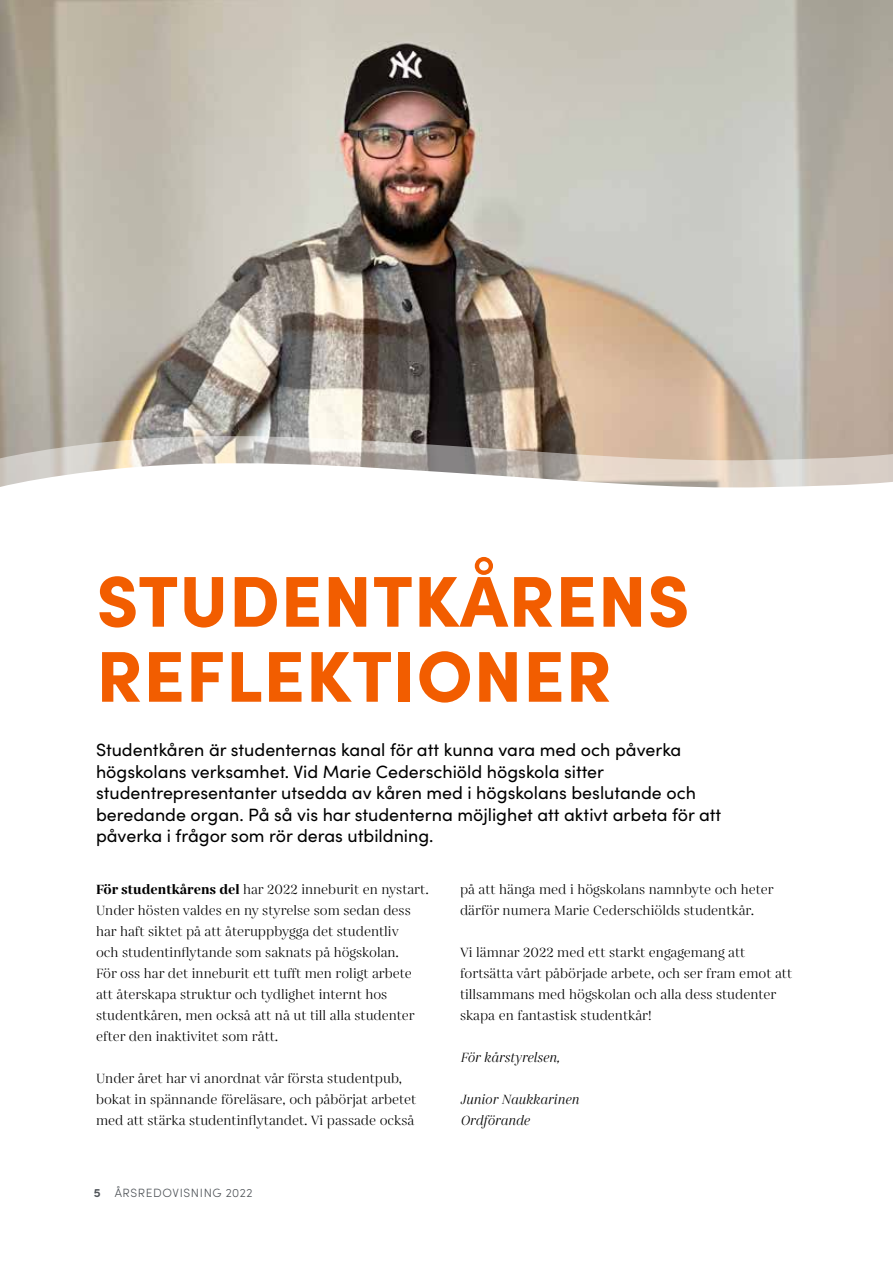
<style>
.page{position:relative;width:893px;height:1263px;background:#fff}
.page>*{position:absolute;margin:0;border:0;box-sizing:border-box;transform-origin:0 0}
.t1{font:900 72px/75px "Sofia Pro";letter-spacing:.01em;color:#f25d00}
.t2{font:17.85px/21.5px "Sofia Pro";color:#000}
.t3{font:13.5px/21px "Gabriela";color:#000}
.t4{font:italic 13.5px/21px "Gabriela";color:#000}
.t5{font:300 12px "Sofia Pro";letter-spacing:.05em;color:#51555a}
.s1{font-weight:700}
</style>
<div class="page">
<img style="left:0;top:0;width:893px;height:435px">
<svg style="left:0;top:435px;width:893px;height:20px;background:#baada1"></svg>
<svg style="left:0;top:455px;width:893px;height:33px"></svg>
<h1 class="t1" style="left:96px;top:557px;width:595px">STUDENTKÅRENS<br>REFLEKTIONER</h1>
<p class="t2" style="left:96px;top:738px;width:627px">Studentkåren är studenternas kanal för att kunna vara med och påverka högskolans verksamhet. Vid Marie Cederschiöld högskola sitter studentrepresentanter utsedda av kåren med i högskolans beslutande och beredande organ. På så vis har studenterna möjlighet att aktivt arbeta för att påverka i frågor som rör deras utbildning.</p>
<p class="t3" style="left:96px;top:880px;width:334px"><span class="s1">För studentkårens del</span> har 2022 inneburit en nystart.<br>Under hösten valdes en ny styrelse som sedan dess har haft siktet på att återuppbygga det studentliv<br>och studentinflytande som saknats på högskolan.<br>För oss har det inneburit ett tufft men roligt arbete att återskapa struktur och tydlighet internt hos studentkåren, men också att nå ut till alla studenter efter den inaktivitet som rått.</p>
<p class="t3" style="left:96px;top:1069px;width:322px">Under året har vi anordnat vår första studentpub, bokat in spännande föreläsare, och påbörjat arbetet med att stärka studentinflytandet. Vi passade också</p>
<p class="t3" style="left:460px;top:880px;width:315px">på att hänga med i högskolans namnbyte och heter därför numera Marie Cederschiölds studentkår.</p>
<p class="t3" style="left:460px;top:943px;width:334px">Vi lämnar 2022 med ett starkt engagemang att fortsätta vårt påbörjade arbete, och ser fram emot att tillsammans med högskolan och alla dess studenter skapa en fantastisk studentkår!</p>
<p class="t4" style="left:460px;top:1048px;width:101px">För kårstyrelsen,</p>
<p class="t4" style="left:460px;top:1090px;width:120px">Junior Naukkarinen<br>Ordförande</p>
<p class="t5" style="left:94px;top:1184px;width:160px"><span class="s1">5</span> ÅRSREDOVISNING 2022</p>
</div>
